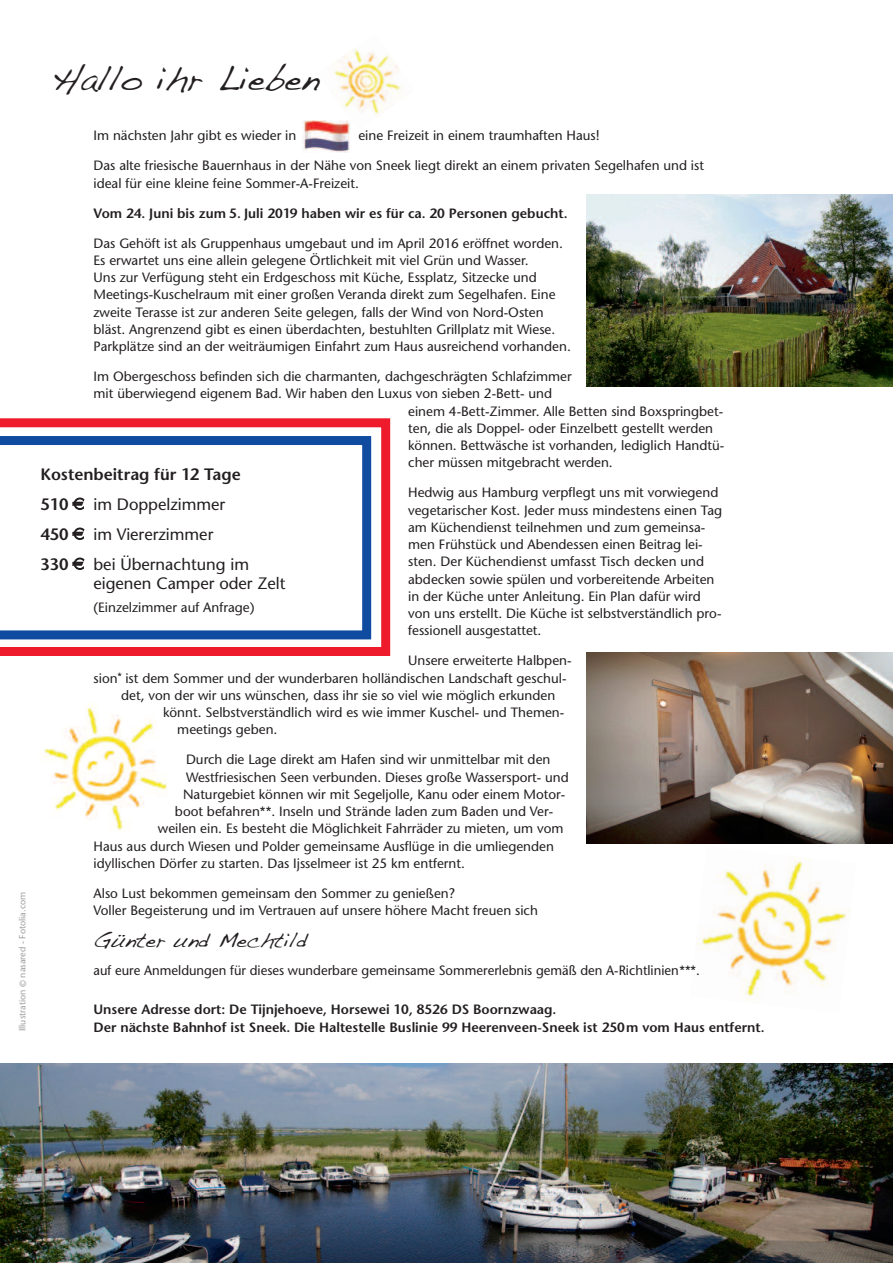
<style>
.page{position:relative;width:893px;height:1263px;background:#fff}
.page>*{position:absolute;margin:0;border:0;box-sizing:border-box;transform-origin:0 0}
.t1{font:34.5px "Handwriting Dakota";color:#231f20}
.t2{font:21px "Handwriting Dakota";color:#231f20}
.t3{font:16.5px/19.6px "Stone Sans";color:#231f20}
.t4{font:600 16.5px/30px "Stone Sans";color:#231f20}
.t5{font:13.5px/17.2px "Stone Sans";color:#231f20}
.t6{font:600 13.5px/18px "Stone Sans";color:#231f20}
.t7{font:9px "Stone Sans";color:#9d9fa2}
</style>
<div class="page">
<img style="left:696px;top:857px;width:154px;height:144px">
<img style="left:43px;top:703px;width:124px;height:128px">
<svg style="left:0;top:418px;width:390px;height:238px"></svg>
<svg style="left:0;top:436px;width:371px;height:203px"></svg>
<img style="left:303px;top:121px;width:47px;height:32px">
<img style="left:587px;top:195px;width:306px;height:191px">
<img style="left:587px;top:652px;width:306px;height:192px">
<img style="left:0;top:1063px;width:893px;height:200px">
<img style="left:318px;top:47px;width:84px;height:83px">
<svg style="left:73px;top:498px;width:11px;height:11px"></svg>
<svg style="left:73px;top:528px;width:11px;height:11px"></svg>
<svg style="left:73px;top:558px;width:11px;height:11px"></svg>
<p class="t7" style="left:19px;top:1031px;width:141px;rotate:-90deg">Illustration © nasared - Fotolia.com</p>
<h1 class="t1" style="left:52px;top:53px;width:269px">Hallo ihr Lieben</h1>
<p class="t5" style="left:94px;top:128px;width:204px">Im nächsten Jahr gibt es wieder in</p>
<p class="t5" style="left:358px;top:128px;width:243px">eine Freizeit in einem traumhaften Haus!</p>
<p class="t5" style="left:94px;top:158px;width:612px">Das alte friesische Bauernhaus in der Nähe von Sneek liegt direkt an einem privaten Segelhafen und ist ideal für eine kleine feine Sommer-A-Freizeit.</p>
<p class="t6" style="left:94px;top:205px;width:475px">Vom 24. Juni bis zum 5. Juli 2019 haben wir es für ca. 20 Personen gebucht.</p>
<p class="t5" style="left:94px;top:236px;width:479px">Das Gehöft ist als Gruppenhaus umgebaut und im April 2016 eröffnet worden.<br>Es erwartet uns eine allein gelegene Örtlichkeit mit viel Grün und Wasser.<br>Uns zur Verfügung steht ein Erdgeschoss mit Küche, Essplatz, Sitzecke und Meetings-Kuschelraum mit einer großen Veranda direkt zum Segelhafen. Eine zweite Terasse ist zur anderen Seite gelegen, falls der Wind von Nord-Osten bläst. Angrenzend gibt es einen überdachten, bestuhlten Grillplatz mit Wiese.<br>Parkplätze sind an der weiträumigen Einfahrt zum Haus ausreichend vorhanden.</p>
<p class="t5" style="left:94px;top:369px;width:480px">Im Obergeschoss befinden sich die charmanten, dachgeschrägten Schlafzimmer</p>
<p class="t5" style="left:94px;top:386px;width:460px">mit überwiegend eigenem Bad. Wir haben den Luxus von sieben 2-Bett- und</p>
<p class="t5" style="left:408px;top:404px;width:317px">einem 4-Bett-Zimmer. Alle Betten sind Boxspringbet-</p>
<p class="t5" style="left:408px;top:421px;width:306px">ten, die als Doppel- oder Einzelbett gestellt werden</p>
<p class="t5" style="left:408px;top:438px;width:318px">können. Bettwäsche ist vorhanden, lediglich Handtü-</p>
<p class="t5" style="left:408px;top:455px;width:206px">cher müssen mitgebracht werden.</p>
<p class="t5" style="left:408px;top:485px;width:315px">Hedwig aus Hamburg verpflegt uns mit vorwiegend vegetarischer Kost. Jeder muss mindestens einen Tag am Küchendienst teilnehmen und zum gemeinsa&shy;men Frühstück und Abendessen einen Beitrag lei&shy;sten. Der Küchendienst umfasst Tisch decken und abdecken sowie spülen und vorbereitende Arbeiten in der Küche unter Anleitung. Ein Plan dafür wird von uns erstellt. Die Küche ist selbstverständlich pro&shy;fessionell ausgestattet.</p>
<p class="t5" style="left:408px;top:653px;width:165px">Unsere erweiterte Halbpen-</p>
<p class="t5" style="left:94px;top:671px;width:474px">sion<sup>*</sup> ist dem Sommer und der wunderbaren holländischen Landschaft geschul-</p>
<p class="t5" style="left:121px;top:688px;width:436px">det, von der wir uns wünschen, dass ihr sie so viel wie möglich erkunden</p>
<p class="t5" style="left:163px;top:705px;width:403px">könnt. Selbstverständlich wird es wie immer Kuschel- und Themen-</p>
<p class="t5" style="left:177px;top:722px;width:102px">meetings geben.</p>
<p class="t5" style="left:186px;top:752px;width:366px">Durch die Lage direkt am Hafen sind wir unmittelbar mit den</p>
<p class="t5" style="left:186px;top:770px;width:384px">Westfriesischen Seen verbunden. Dieses große Wassersport- und</p>
<p class="t5" style="left:183px;top:787px;width:384px">Naturgebiet können wir mit Segeljolle, Kanu oder einem Motor-</p>
<p class="t5" style="left:175px;top:804px;width:380px">boot befahren**. Inseln und Strände laden zum Baden und Ver-</p>
<p class="t5" style="left:158px;top:821px;width:407px">weilen ein. Es besteht die Möglichkeit Fahrräder zu mieten, um vom</p>
<p class="t5" style="left:94px;top:839px;width:462px">Haus aus durch Wiesen und Polder gemeinsame Ausflüge in die umliegenden</p>
<p class="t5" style="left:94px;top:856px;width:373px">idyllischen Dörfer zu starten. Das Ijsselmeer ist 25 km entfernt.</p>
<p class="t5" style="left:94px;top:886px;width:446px">Also Lust bekommen gemeinsam den Sommer zu genießen?<br>Voller Begeisterung und im Vertrauen auf unsere höhere Macht freuen sich</p>
<h2 class="t2" style="left:94px;top:924px;width:215px">Günter und Mechtild</h2>
<p class="t5" style="left:94px;top:963px;width:608px">auf eure Anmeldungen für dieses wunderbare gemeinsame Sommererlebnis gemäß den A-Richtlinien***.</p>
<p class="t6" style="left:94px;top:1001px;width:673px">Unsere Adresse dort: De Tijnjehoeve, Horsewei 10, 8526 DS Boornzwaag.<br>Der nächste Bahnhof ist Sneek. Die Haltestelle Buslinie 99 Heerenveen-Sneek ist 250m vom Haus entfernt.</p>
<p class="t4" style="left:40px;top:461px;width:202px">Kostenbeitrag für 12 Tage<br>510</p>
<p class="t3" style="left:93px;top:496px;width:133px">im Doppelzimmer</p>
<p class="t4" style="left:40px;top:521px;width:30px">450</p>
<p class="t3" style="left:93px;top:526px;width:121px">im Viererzimmer</p>
<p class="t4" style="left:40px;top:551px;width:30px">330</p>
<p class="t3" style="left:93px;top:556px;width:194px">bei Übernachtung im eigenen Camper oder Zelt</p>
<p class="t5" style="left:93px;top:600px;width:163px">(Einzelzimmer auf Anfrage)</p>
</div>
